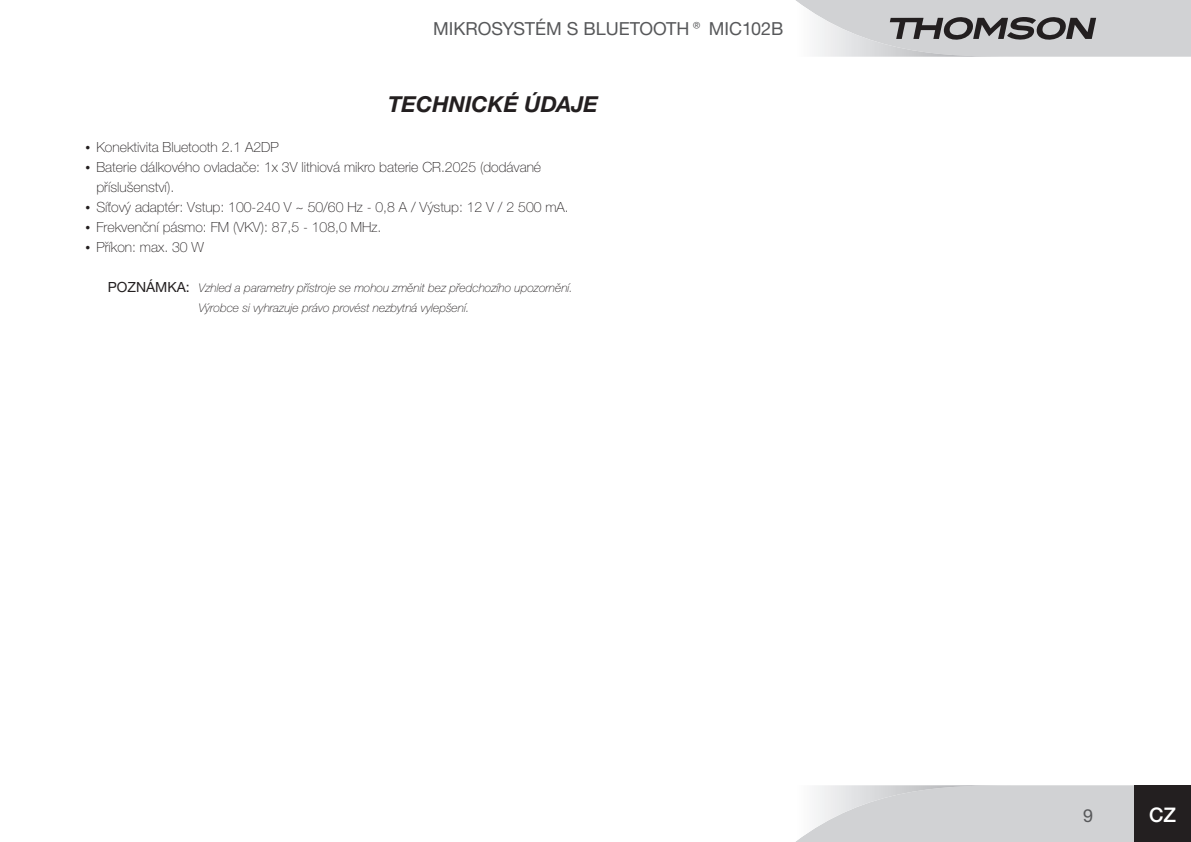
<style>
.page{position:relative;width:1191px;height:842px;background:#fff}
.page>*{position:absolute;margin:0;border:0;box-sizing:border-box;transform-origin:0 0}
.t1{font:italic 700 22px "Helvetica Neue CE";color:#231f20}
.t2{font:500 20px "Helvetica Neue LT";color:#fff}
.t3{font:18px "Helvetica Neue CE";color:#57585a}
.t4{font:100 14px/20px "Helvetica Neue CE";color:#231f20}
.t5{font:14px "Helvetica Neue CE";color:#231f20}
.t6{font:italic 100 12px/20px "Helvetica Neue CE";color:#231f20}
.s1{font-weight:400;font-style:normal;font-size:14px}
</style>
<div class="page">
<svg style="left:796px;top:785px;width:338px;height:57px;background:#d5d6d8"></svg>
<svg style="left:796px;top:0;width:395px;height:57px;background:#c3c3c5"></svg>
<div style="left:1134px;top:785px;width:57px;height:57px;background:#231f20"></div>
<p class="t3" style="left:433px;top:18px;width:352px">MIKROSYSTÉM S BLUETOOTH® MIC102B</p>
<h1 class="t1" style="left:388px;top:91px;width:212px">TECHNICKÉ ÚDAJE</h1>
<p class="t4" style="left:96px;top:137px;width:474px">Konektivita Bluetooth 2.1 A2DP<br>Baterie dálkového ovladače: 1x 3V lithiová mikro baterie CR.2025 (dodávané příslušenství).<br>Síťový adaptér: Vstup: 100-240 V ~ 50/60 Hz - 0,8 A / Výstup: 12 V / 2 500 mA.<br>Frekvenční pásmo: FM (VKV): 87,5 - 108,0 MHz.<br>Příkon: max. 30 W</p>
<p class="t5" style="left:108px;top:279px;width:20px">POZNÁMKA</p>
<p class="t6" style="left:198px;top:278px;width:376px;text-indent:-13px"><span class="s1">:</span> Vzhled a parametry přístroje se mohou změnit bez předchozího upozornění.<br>Výrobce si vyhrazuje právo provést nezbytná vylepšení.</p>
<p class="t3" style="left:1083px;top:804px;width:12px">9</p>
<h2 class="t2" style="left:1149px;top:803px;width:29px">CZ</h2>
</div>
